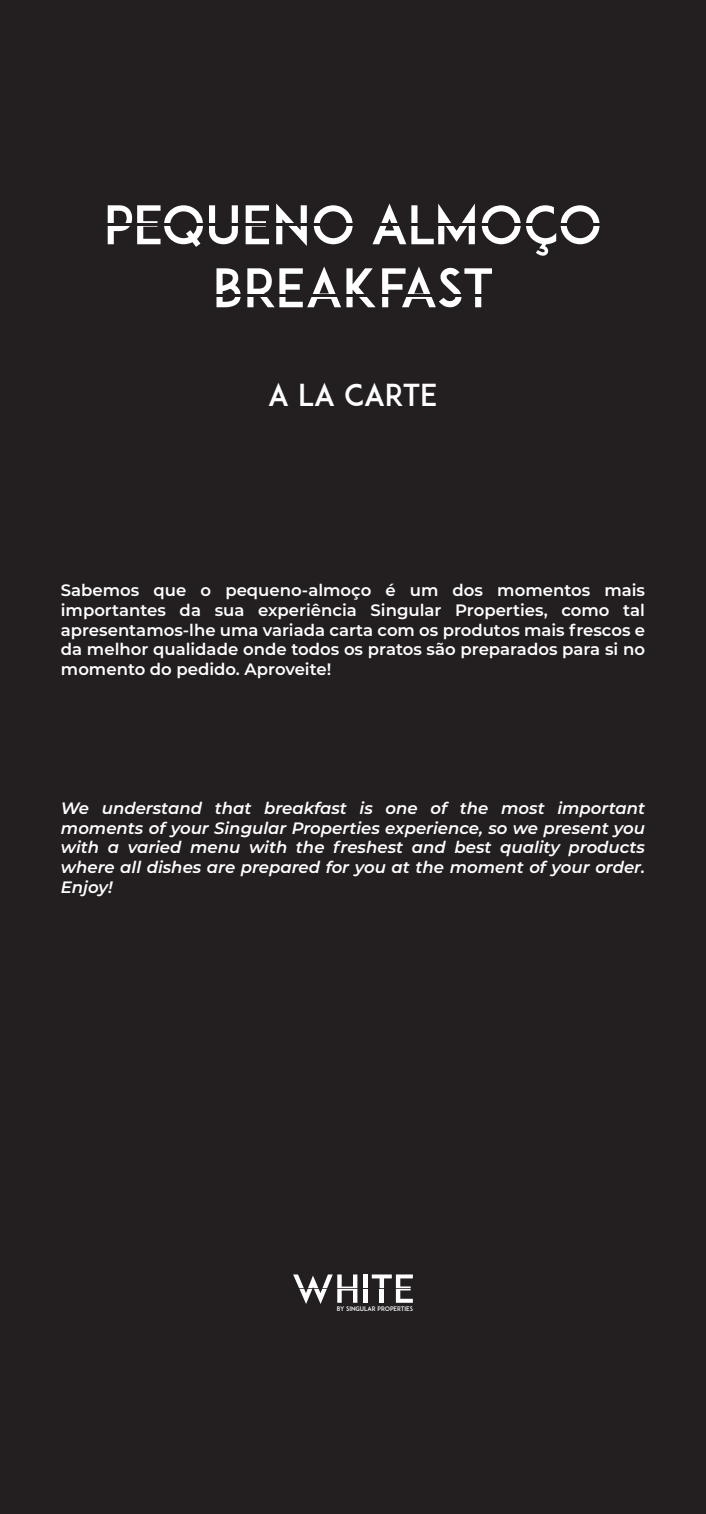
<style>
.page{position:relative;width:706px;height:1514px;background:#231f20}
.page>*{position:absolute;margin:0;border:0;box-sizing:border-box;transform-origin:0 0}
.t1{font:52.5px/63px "ADAM.CGPRO";color:#fff;text-align:center}
.t2{font:30px "ADAM.CGPRO";letter-spacing:-.01em;color:#fff}
.t3{font:600 16.5px/19.8px "Montserrat";color:#fff;text-align:justify}
.t4{font:italic 600 16.5px/19.8px "Montserrat";color:#fff;text-align:justify}
.t5{font:6.15px "ADAM.CGPRO";color:#fff}
</style>
<div class="page">
<svg style="left:293px;top:1274px;width:64px;height:30px"></svg>
<div style="left:363px;top:1289px;width:5px;height:14px;background:#fff"></div>
<div style="left:363px;top:1274px;width:5px;height:14px;background:#fff"></div>
<svg style="left:372px;top:1274px;width:41px;height:29px"></svg>
<div style="left:379px;top:1289px;width:5px;height:14px;background:#fff"></div>
<h1 class="t1" style="left:104px;top:193px;width:500px">PEQUENO ALMOÇO<br>BREAKFAST</h1>
<h2 class="t2" style="left:268px;top:377px;width:171px">A LA CARTE</h2>
<p class="t3" style="left:61px;top:579px;width:586px">Sabemos que o pequeno-almoço é um dos momentos mais importantes da sua experiência Singular Properties, como tal apresentamos-lhe uma variada carta com os produtos mais frescos e da melhor qualidade onde todos os pratos são preparados para si no momento do pedido. Aproveite!</p>
<p class="t4" style="left:61px;top:797px;width:586px">We understand that breakfast is one of the most important moments of your Singular Properties experience, so we present you with a varied menu with the freshest and best quality products where all dishes are prepared for you at the moment of your order.<br>Enjoy!</p>
<p class="t5" style="left:337px;top:1305px;width:78px">BY SINGULAR PROPERTIES</p>
</div>
